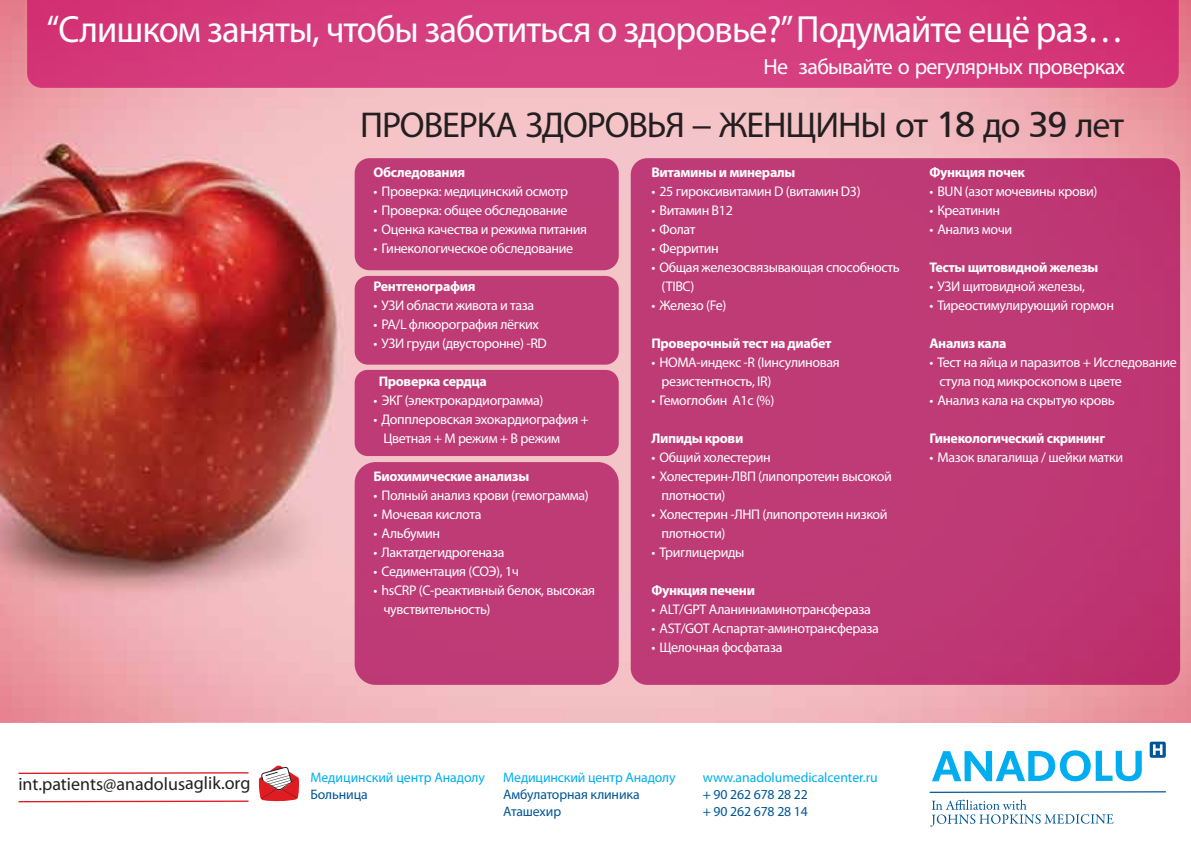
<style>
.page{position:relative;width:1191px;height:851px;background:#fff}
.page>*{position:absolute;margin:0;border:0;box-sizing:border-box;transform-origin:0 0}
.t1{font:38px "Myriad Pro";letter-spacing:-.025em;color:#fff;scale:.96 1}
.t2{font:36px "Myriad Pro";letter-spacing:-.03em;color:#231f20}
.t3{font:22px "Myriad Pro";letter-spacing:-.03em;color:#fff}
.t4{font:18px "Myriad Pro";letter-spacing:-.005em;color:#231f20}
.t5{font:14px/19px "Myriad Pro";letter-spacing:-.025em;color:#fff}
.t6{font:700 14px "Myriad Pro";letter-spacing:-.025em;color:#fff}
.t7{font:13.8px "Myriad Pro";letter-spacing:-.005em;color:#00aeef}
.t8{font:13.8px/16.8px "Myriad Pro";letter-spacing:-.01em;color:#005596}
.s1{font-family:"Frutiger Roman"}
</style>
<div class="page">
<img style="left:0;top:0;width:1191px;height:722px">
<svg style="left:27px;top:0;width:1151px;height:88px;background:#d43a7c"></svg>
<hr style="left:929px;top:791px;width:236px;height:1px;background:#005596">
<svg style="left:1149px;top:741px;width:16px;height:16px"></svg>
<svg style="left:932px;top:750px;width:209px;height:31px"></svg>
<svg style="left:930px;top:799px;width:183px;height:27px"></svg>
<svg style="left:259px;top:765px;width:40px;height:36px"></svg>
<hr style="left:19px;top:800px;width:229px;height:2px;background:#e11b22">
<hr style="left:18px;top:772px;width:230px;height:1px;background:#e11b22">
<div style="left:630px;top:158px;width:550px;height:526px;background:#be3b76;border-radius:16px"></div>
<div style="left:355px;top:158px;width:264px;height:112px;background:#be3b77;border-radius:15px"></div>
<div style="left:355px;top:276px;width:264px;height:88px;background:#be3b76;border-radius:13px"></div>
<div style="left:355px;top:370px;width:264px;height:86px;background:#be3b76;border-radius:13px"></div>
<div style="left:355px;top:462px;width:264px;height:222px;background:#be3b76;border-radius:21px"></div>
<h1 class="t1" style="left:47px;top:6px;width:1123px">“Слишком заняты, чтобы заботиться о здоровье?” Подумайте ещё раз…</h1>
<h3 class="t3" style="left:763px;top:53px;width:363px">Не забывайте о регулярных проверках</h3>
<h2 class="t2" style="left:360px;top:103px;width:765px">ПРОВЕРКА ЗДОРОВЬЯ <span class="s1">–</span> ЖЕНЩИНЫ от <span class="s1">18</span> до <span class="s1">39</span> лет</h2>
<p class="t6" style="left:373px;top:163px;width:93px">Обследования</p>
<p class="t5" style="left:373px;top:181px;width:196px">• Проверка: медицинский осмотр</p>
<p class="t5" style="left:373px;top:200px;width:196px">• Проверка: общее обследование</p>
<p class="t5" style="left:373px;top:219px;width:215px">• Оценка качества и режима питания</p>
<p class="t5" style="left:373px;top:238px;width:201px">• Гинекологическое обследование</p>
<p class="t6" style="left:373px;top:277px;width:103px">Рентгенография</p>
<p class="t5" style="left:373px;top:295px;width:162px">• УЗИ области живота и таза</p>
<p class="t5" style="left:373px;top:314px;width:167px">• PA/L флюорография лёгких</p>
<p class="t5" style="left:373px;top:333px;width:175px">• УЗИ груди (двусторонне) -RD</p>
<p class="t6" style="left:379px;top:372px;width:110px">Проверка сердца</p>
<p class="t5" style="left:373px;top:390px;width:172px">• ЭКГ (электрокардиограмма)</p>
<p class="t5" style="left:383px;top:409px;width:207px;text-indent:-10px">• Допплеровская эхокардиография +<br>Цветная + M режим + B режим</p>
<p class="t6" style="left:373px;top:467px;width:157px">Биохимические анализы</p>
<p class="t5" style="left:373px;top:485px;width:217px">• Полный анализ крови (гемограмма)</p>
<p class="t5" style="left:373px;top:504px;width:109px">• Мочевая кислота</p>
<p class="t5" style="left:373px;top:523px;width:68px">• Альбумин</p>
<p class="t5" style="left:373px;top:542px;width:132px">• Лактатдегидрогеназа</p>
<p class="t5" style="left:373px;top:561px;width:147px">• Седиментация (СОЭ), 1ч</p>
<p class="t5" style="left:383px;top:580px;width:213px;text-indent:-10px">• hsCRP (С-реактивный белок, высокая чувствительность)</p>
<p class="t6" style="left:651px;top:163px;width:145px">Витамины и минералы</p>
<p class="t5" style="left:651px;top:181px;width:211px">• 25 гироксивитамин D (витамин D3)</p>
<p class="t5" style="left:651px;top:200px;width:83px">• Витамин B12</p>
<p class="t5" style="left:651px;top:219px;width:46px">• Фолат</p>
<p class="t5" style="left:651px;top:238px;width:69px">• Ферритин</p>
<p class="t5" style="left:661px;top:257px;width:240px;text-indent:-10px">• Общая железосвязывающая способность (TIBC)</p>
<p class="t5" style="left:651px;top:295px;width:76px">• Железо (Fe)</p>
<p class="t6" style="left:651px;top:334px;width:182px">Проверочный тест на диабет</p>
<p class="t5" style="left:661px;top:352px;width:180px;text-indent:-10px">• HOMA-индекс -R (Iинсулиновая резистентность, IR)</p>
<p class="t5" style="left:651px;top:390px;width:124px">• Гемоглобин A1c (%)</p>
<p class="t6" style="left:651px;top:429px;width:93px">Липиды крови</p>
<p class="t5" style="left:651px;top:447px;width:121px">• Общий холестерин</p>
<p class="t5" style="left:661px;top:466px;width:232px;text-indent:-10px">• Холестерин-ЛВП (липопротеин высокой плотности)</p>
<p class="t5" style="left:661px;top:504px;width:228px;text-indent:-10px">• Холестерин -ЛНП (липопротеин низкой плотности)</p>
<p class="t5" style="left:651px;top:542px;width:95px">• Триглицериды</p>
<p class="t6" style="left:651px;top:581px;width:105px">Функция печени</p>
<p class="t5" style="left:651px;top:599px;width:221px">• ALT/GPT Аланиниаминотрансфераза</p>
<p class="t5" style="left:651px;top:618px;width:229px">• AST/GOT Аспартат-аминотрансфераза</p>
<p class="t5" style="left:651px;top:637px;width:132px">• Щелочная фосфатаза</p>
<p class="t6" style="left:929px;top:163px;width:97px">Функция почек</p>
<p class="t5" style="left:929px;top:181px;width:169px">• BUN (азот мочевины крови)</p>
<p class="t5" style="left:929px;top:200px;width:72px">• Креатинин</p>
<p class="t5" style="left:929px;top:219px;width:84px">• Анализ мочи</p>
<p class="t6" style="left:929px;top:258px;width:171px">Тесты щитовидной железы</p>
<p class="t5" style="left:929px;top:276px;width:157px">• УЗИ щитовидной железы,</p>
<p class="t5" style="left:929px;top:295px;width:186px">• Тиреостимулирующий гормон</p>
<p class="t6" style="left:929px;top:334px;width:78px">Анализ кала</p>
<p class="t5" style="left:939px;top:352px;width:239px;text-indent:-10px">• Тест на яйца и паразитов + Исследование стула под микроскопом в цвете</p>
<p class="t5" style="left:929px;top:390px;width:187px">• Анализ кала на скрытую кровь</p>
<p class="t6" style="left:929px;top:429px;width:177px">Гинекологический скрининг</p>
<p class="t5" style="left:929px;top:447px;width:195px">• Мазок влагалища / шейки матки</p>
<p class="t4" style="left:18px;top:772px;width:234px">int.patients@anadolusaglik.org</p>
<p class="t7" style="left:503px;top:768px;width:174px">Медицинский центр Анадолу</p>
<p class="t7" style="left:310px;top:768px;width:176px">Медицинский центр Анадолу</p>
<p class="t8" style="left:310px;top:785px;width:59px">Больница</p>
<p class="t8" style="left:503px;top:785px;width:138px">Амбулаторная клиника<br>Аташехир</p>
<p class="t7" style="left:703px;top:769px;width:176px">www.anadolumedicalcenter.ru</p>
<p class="t8" style="left:703px;top:785px;width:107px">+ 90 262 678 28 22 + 90 262 678 28 14</p>
</div>
